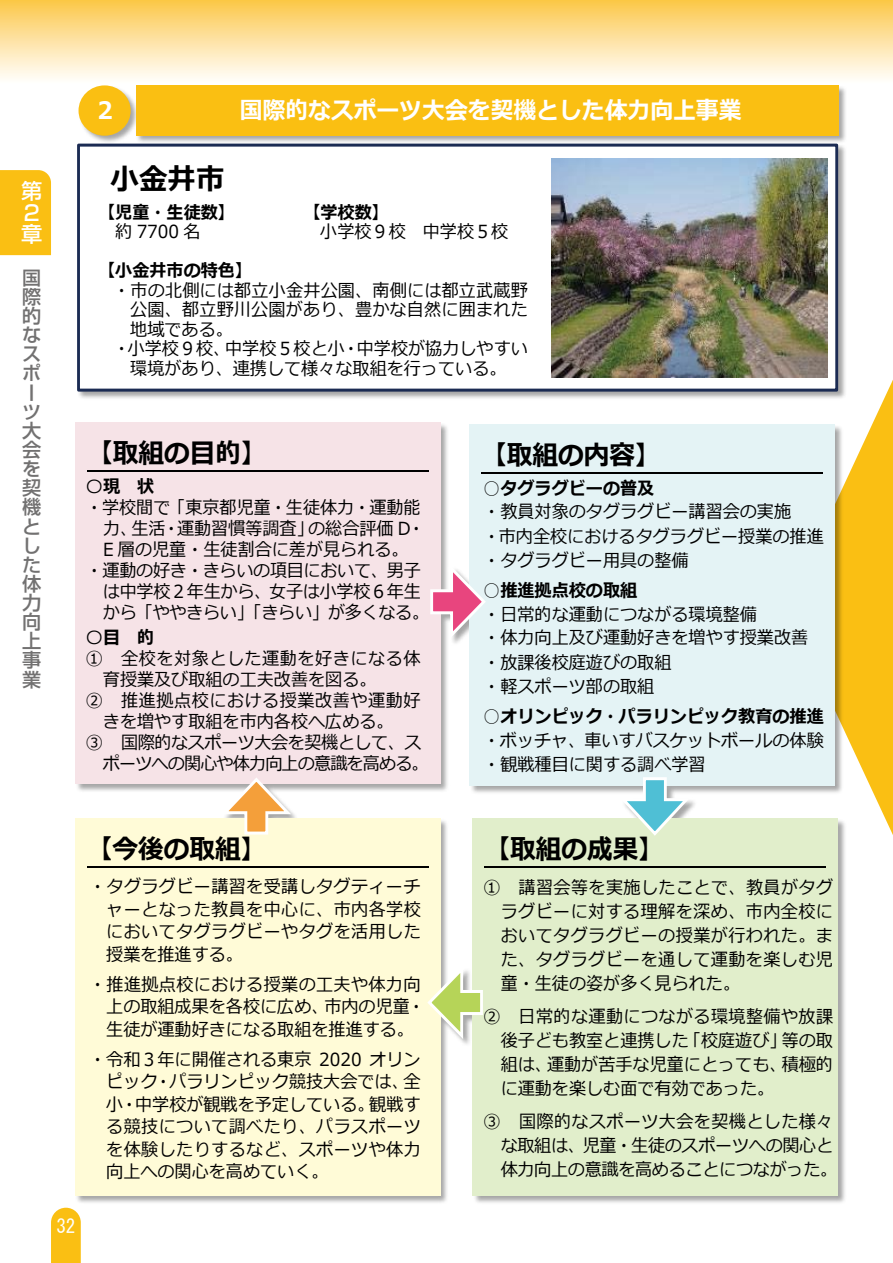
<style>
.page{position:relative;width:893px;height:1263px;background:#fff}
.page>*{position:absolute;margin:0;border:0;box-sizing:border-box;transform-origin:0 0}
.t1{font:700 30px "Meiryo";color:#000;scale:.95 1}
.t2{font:700 27px "Meiryo";color:#000;scale:.95 1}
.t3{font:700 24px "Meiryo";color:#fff;scale:.95 1}
.t4{font:500 21.3px/21.3px "Shin Go Pro";color:#fff}
.t5{font:500 19.2px/19.2px "Shin Go Pro";color:#727171}
.t6{font:19.2px "MS Gothic";color:#fff}
.t7{font:18px/24px "Meiryo";color:#000;text-align:justify;scale:.95 1}
.t8{font:18px "Meiryo";letter-spacing:.03em;color:#000;scale:.95 1}
.t9{font:700 18px "Meiryo";color:#000;scale:.95 1}
.t10{font:18px "Meiryo";letter-spacing:-.05em;color:#000;scale:.95 1}
.t11{font:18px "Meiryo";letter-spacing:-.025em;color:#000;scale:.95 1}
.s1{font-weight:400}
.s2{font-weight:700}
</style>
<div class="page">
<svg style="left:51px;top:1208px;width:30px;height:55px;background:#fac221"></svg>
<div style="left:0;top:170px;width:51px;height:85px;background:#fabf13"></div>
<div style="left:0;top:0;width:893px;height:85px;background:linear-gradient(to bottom,#fbc74a,#fff)"></div>
<svg style="left:848px;top:380px;width:45px;height:455px;fill:#fabf13"></svg>
<div style="left:75px;top:85px;width:773px;height:1120px;background:#000;opacity:.35"></div>
<div style="left:79px;top:145px;width:758px;height:245px;background:#fff"></div>
<div style="left:77px;top:144px;width:761px;height:248px;border:3px solid #1b2b53"></div>
<div style="left:76px;top:423px;width:365px;height:361px;background:#f6e3e7"></div>
<hr style="left:87px;top:471px;width:342px;height:1px;background:#000">
<div style="left:75px;top:818px;width:365px;height:377px;background:#fffbd7"></div>
<hr style="left:87px;top:866px;width:342px;height:1px;background:#000">
<div style="left:473px;top:818px;width:365px;height:377px;background:#e1eecb"></div>
<hr style="left:484px;top:866px;width:342px;height:1px;background:#000">
<div style="left:470px;top:424px;width:365px;height:362px;background:#e4f3f5"></div>
<hr style="left:481px;top:472px;width:342px;height:1px;background:#000">
<svg style="left:430px;top:562px;width:56px;height:80px"></svg>
<svg style="left:617px;top:777px;width:76px;height:59px"></svg>
<svg style="left:427px;top:962px;width:56px;height:81px"></svg>
<svg style="left:218px;top:778px;width:77px;height:57px"></svg>
<div style="left:136px;top:85px;width:702px;height:51px;background:#fabf12"></div>
<div style="left:79px;top:85px;width:52px;height:51px;background:#fabf12;border-radius:50%"></div>
<img style="left:552px;top:159px;width:276px;height:219px">
<p class="t4" style="left:21px;top:178px;width:22px">第<br>２章</p>
<p class="t5" style="left:22px;top:266px;width:20px">国際的なスポーツ⼤会を契機とした体⼒向上事業</p>
<h3 class="t3" style="left:94px;top:94px;width:26px">２</h3>
<h3 class="t3" style="left:240px;top:94px;width:530px">国際的なスポーツ⼤会を契機とした体⼒向上事業</h3>
<h1 class="t1" style="left:111px;top:158px;width:121px">⼩⾦井市</h1>
<p class="t9" style="left:98px;top:200px;width:146px">【児童・⽣徒数】</p>
<p class="t9" style="left:303px;top:200px;width:92px">【学校数】</p>
<p class="t7" style="left:115px;top:221px;width:91px">約 7700 名</p>
<p class="t7" style="left:320px;top:221px;width:200px">⼩学校９校 中学校５校</p>
<p class="t9" style="left:98px;top:258px;width:164px">【⼩⾦井市の特⾊】</p>
<p class="t7" style="left:113px;top:279px;width:438px">・市の北側には都⽴⼩⾦井公園、南側には都⽴武蔵野</p>
<p class="t7" style="left:130px;top:299px;width:420px">公園、都⽴野川公園があり、豊かな⾃然に囲まれた</p>
<p class="t7" style="left:130px;top:318px;width:110px">地域である。</p>
<p class="t7" style="left:113px;top:338px;width:438px">・⼩学校９校、中学校５校と⼩・中学校が協⼒しやすい</p>
<p class="t7" style="left:130px;top:357px;width:398px">環境があり、連携して様々な取組を⾏っている。</p>
<h2 class="t2" style="left:87px;top:434px;width:191px">【取組の⽬的】</h2>
<p class="t9" style="left:86px;top:474px;width:74px"><span class="s1">〇</span>現 状</p>
<p class="t7" style="left:86px;top:496px;width:354px">・学校間で「東京都児童・⽣徒体⼒・運動能</p>
<p class="t7" style="left:103px;top:517px;width:340px">⼒、⽣活・運動習慣等調査」の総合評価 D・</p>
<p class="t7" style="left:103px;top:538px;width:323px">E 層の児童・⽣徒割合に差が⾒られる。</p>
<p class="t7" style="left:86px;top:559px;width:354px">・運動の好き・きらいの項⽬において、男⼦</p>
<p class="t7" style="left:103px;top:580px;width:336px">は中学校２年⽣から、⼥⼦は⼩学校６年⽣</p>
<p class="t7" style="left:103px;top:601px;width:345px">から「ややきらい」「きらい」が多くなる。</p>
<p class="t9" style="left:86px;top:625px;width:74px"><span class="s1">〇</span>⽬ 的</p>
<p class="t8" style="left:86px;top:646px;width:354px">① 全校を対象とした運動を好きになる体</p>
<p class="t7" style="left:103px;top:669px;width:290px">育授業及び取組の⼯夫改善を図る。</p>
<p class="t8" style="left:86px;top:688px;width:354px">② 推進拠点校における授業改善や運動好</p>
<p class="t7" style="left:103px;top:711px;width:308px">きを増やす取組を市内各校へ広める。</p>
<p class="t11" style="left:86px;top:730px;width:355px">③ 国際的なスポーツ⼤会を契機として、ス</p>
<p class="t10" style="left:103px;top:751px;width:344px">ポーツへの関⼼や体⼒向上の意識を⾼める。</p>
<h2 class="t2" style="left:481px;top:436px;width:191px">【取組の内容】</h2>
<p class="t7" style="left:483px;top:477px;width:360px;text-align:left">○<span class="s2">タグラグビーの普及<br></span>・教員対象のタグラグビー講習会の実施<br>・市内全校におけるタグラグビー授業の推進・タグラグビー⽤具の整備</p>
<p class="t7" style="left:483px;top:579px;width:344px;text-align:left">○<span class="s2">推進拠点校の取組<br></span>・⽇常的な運動につながる環境整備<br>・体⼒向上及び運動好きを増やす授業改善・放課後校庭遊びの取組<br>・軽スポーツ部の取組</p>
<p class="t7" style="left:483px;top:705px;width:360px">○<span class="s2">オリンピック・パラリンピック教育の推進</span>・ボッチャ、⾞いすバスケットボールの体験・観戦種⽬に関する調べ学習</p>
<p class="t6" style="left:56px;top:1216px;width:21px">32</p>
<h2 class="t2" style="left:87px;top:830px;width:191px">【今後の取組】</h2>
<h2 class="t2" style="left:484px;top:830px;width:191px">【取組の成果】</h2>
<p class="t7" style="left:106px;top:877px;width:333px;line-height:22.5px;text-indent:-17px">・タグラグビー講習を受講しタグティーチャーとなった教員を中⼼に、市内各学校においてタグラグビーやタグを活⽤した授業を推進する。</p>
<p class="t7" style="left:106px;top:974px;width:337px;line-height:22.5px;text-align:left;text-indent:-17px">・推進拠点校における授業の⼯夫や体⼒向上の取組成果を各校に広め、市内の児童・⽣徒が運動好きになる取組を推進する。</p>
<p class="t7" style="left:106px;top:1049px;width:333px;line-height:22.5px;text-indent:-17px">・令和３年に開催される東京 2020 オリンピック・パラリンピック競技⼤会では、全⼩・中学校が観戦を予定している。観戦する競技について調べたり、パラスポーツを体験したりするなど、スポーツや体⼒向上への関⼼を⾼めていく。</p>
<p class="t7" style="left:501px;top:876px;width:351px;text-indent:-17px">① 講習会等を実施したことで、教員がタグラグビーに対する理解を深め、市内全校においてタグラグビーの授業が⾏われた。また、タグラグビーを通して運動を楽しむ児童・⽣徒の姿が多く⾒られた。</p>
<p class="t7" style="left:501px;top:1005px;width:351px;text-indent:-17px">② ⽇常的な運動につながる環境整備や放課後⼦ども教室と連携した「校庭遊び」等の取組は、運動が苦⼿な児童にとっても、積極的に運動を楽しむ⾯で有効であった。</p>
<p class="t7" style="left:501px;top:1110px;width:356px;text-align:left;text-indent:-17px">③ 国際的なスポーツ⼤会を契機とした様々な取組は、児童・⽣徒のスポーツへの関⼼と体⼒向上の意識を⾼めることにつながった。</p>
</div>
